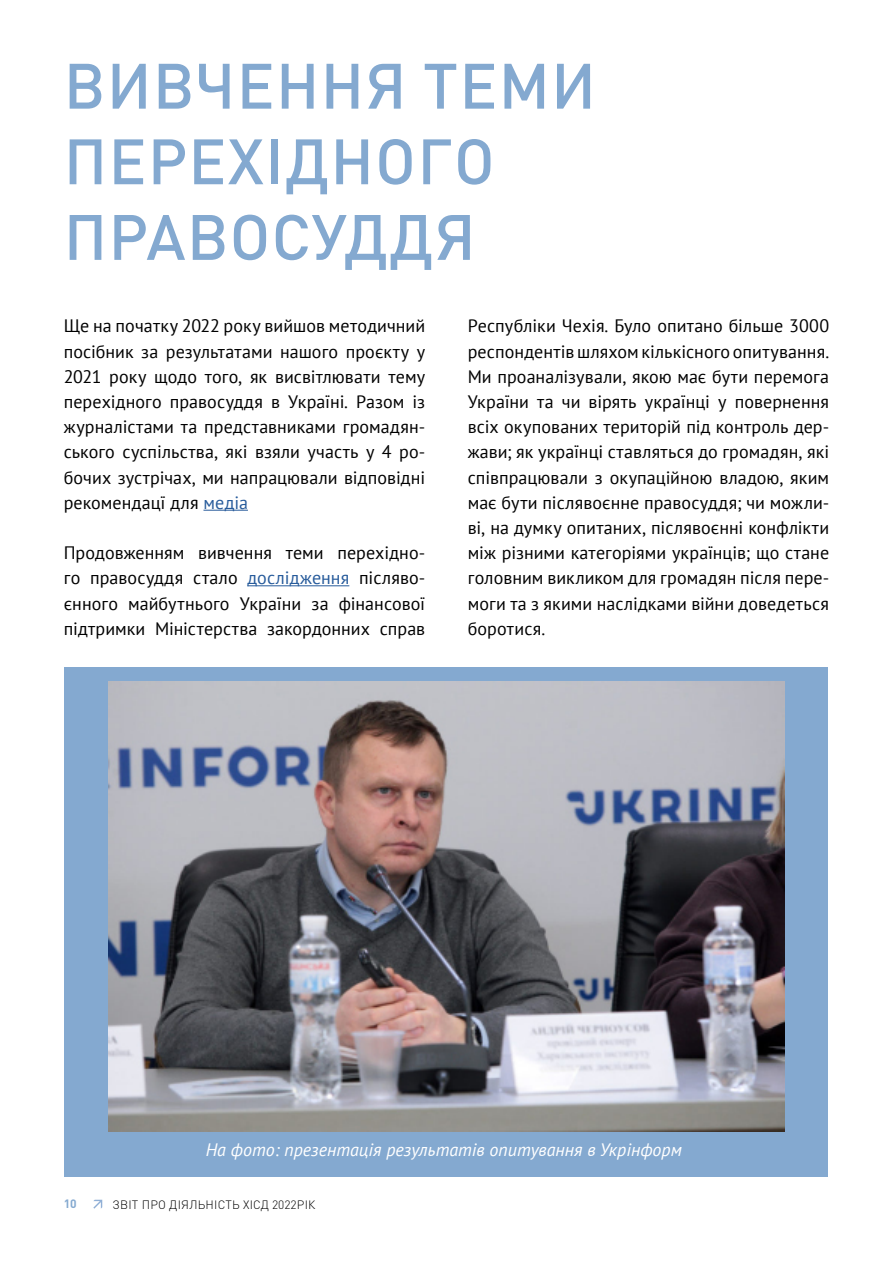
<style>
.page{position:relative;width:893px;height:1263px;background:#fff}
.page>*{position:absolute;margin:0;border:0;box-sizing:border-box;transform-origin:0 0}
.t1{font:500 63px/75.6px "DIN Pro";letter-spacing:.02em;color:#84a9d0}
.t2{font:18px/25.2px "PT Sans";color:#000;text-align:justify}
.t3{font:italic 18px "PT Sans";color:#fff}
.t4{font:300 12px "DIN Pro";letter-spacing:.02em;color:#000}
.t5{font:700 12px "DIN Pro";color:#84a9d0}
.s1{color:#275b9b}
</style>
<div class="page">
<svg style="left:93px;top:1200px;width:9px;height:9px"></svg>
<div style="left:65px;top:668px;width:763px;height:509px;background:#84a9d0"></div>
<hr style="left:203px;top:510px;width:45px;height:1px;background:#275b9b">
<hr style="left:247px;top:585px;width:102px;height:1px;background:#275b9b">
<img style="left:109px;top:681px;width:675px;height:451px">
<h1 class="t1" style="left:64px;top:41px;width:534px">ВИВЧЕННЯ ТЕМИ<br>ПЕРЕХІДНОГО<br>ПРАВОСУДДЯ</h1>
<p class="t2" style="left:64px;top:313px;width:363px">Ще на початку 2022 року вийшов методичний посібник за результатами нашого проєкту у 2021 року щодо того, як висвітлювати тему перехідного правосуддя в Україні. Разом із журналістами та представниками громадян&shy;ського суспільства, які взяли участь у 4 ро&shy;бочих зустрічах, ми напрацювали відповідні рекомендацї для <span class="s1">медіа</span></p>
<p class="t2" style="left:64px;top:540px;width:363px">Продовженням вивчення теми перехідно&shy;го правосуддя стало <span class="s1">дослідження</span> післяво&shy;єнного майбутнього України за фінансової підтримки Міністерства закордонних справ</p>
<p class="t2" style="left:468px;top:313px;width:363px">Республіки Чехія. Було опитано більше 3000 респондентів шляхом кількісного опитування.<br>Ми проаналізували, якою має бути перемога України та чи вірять українці у повернення всіх окупованих територій під контроль дер&shy;жави; як українці ставляться до громадян, які співпрацювали з окупаційною владою, яким має бути післявоєнне правосуддя; чи можли&shy;ві, на думку опитаних, післявоєнні конфлікти між різними категоріями українців; що стане головним викликом для громадян після пере&shy;моги та з якими наслідками війни доведеться боротися.</p>
<p class="t3" style="left:206px;top:1138px;width:478px">На фото: презентація результатів опитування в Укрінформ</p>
<p class="t5" style="left:64px;top:1193px;width:15px">10</p>
<p class="t4" style="left:112px;top:1196px;width:204px">ЗВІТ ПРО ДІЯЛЬНІСТЬ ХІСД 2022РІК</p>
</div>
